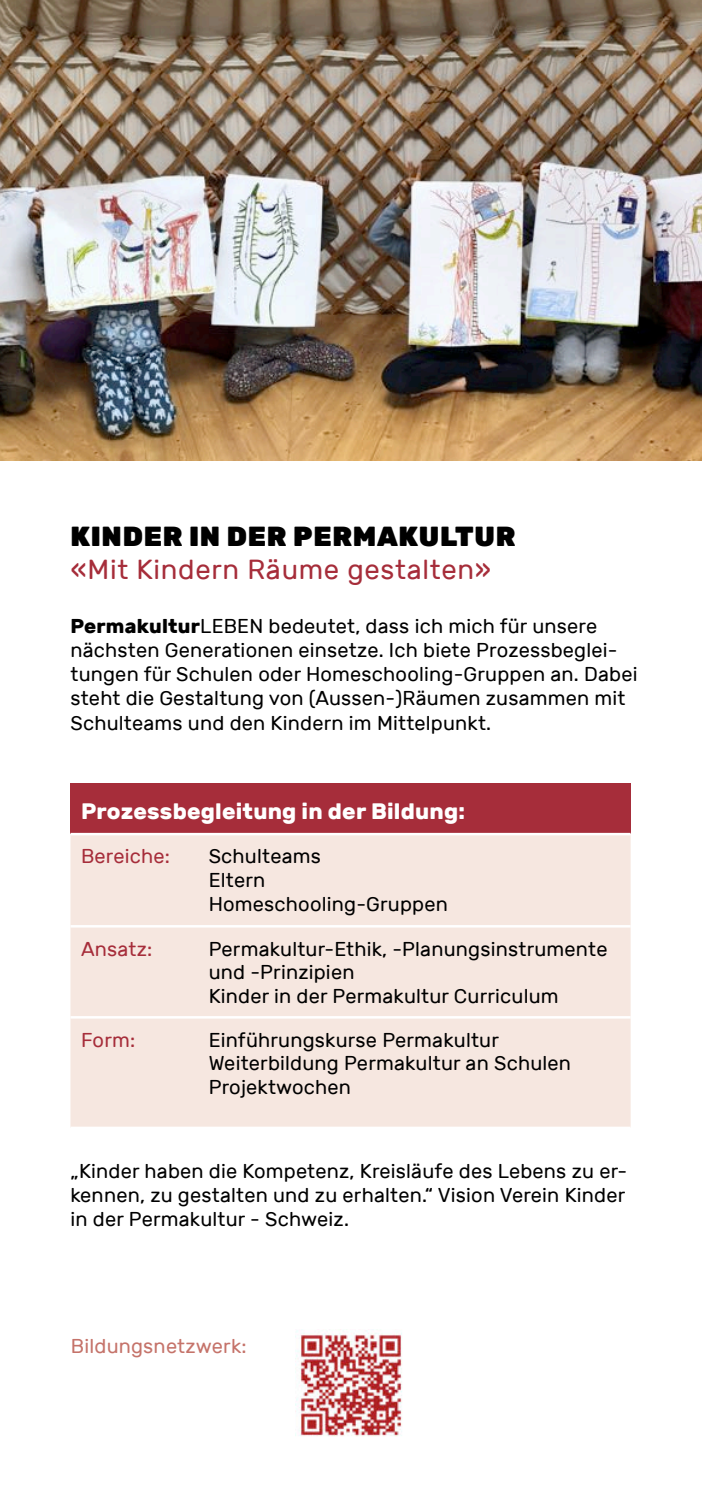
<style>
.page{position:relative;width:702px;height:1489px;background:#fff}
.page>*{position:absolute;margin:0;border:0;box-sizing:border-box;transform-origin:0 0}
.t1{font:900 27.5px/33px "Rubik";letter-spacing:.025em;color:#000}
.t2{font:700 22.25px "Rubik";letter-spacing:.01em;color:#fff}
.t3{font:20px/24px "Rubik";letter-spacing:.01em;color:#000}
.t4{font:20px "Rubik";letter-spacing:.01em;color:#a62d3a}
.t5{font:20px "Rubik";letter-spacing:.01em;color:#c5736a}
.s1{font-weight:400;color:#fff}
.s2{font-weight:400;color:#a62d3a}
.s3{font-weight:700}
</style>
<div class="page">
<div style="left:70px;top:783px;width:560px;height:51px;background:#a62d3a"></div>
<svg style="left:70px;top:835px;width:560px;height:291px;background:#f6e7e1"></svg>
<hr style="left:70px;top:832px;width:560px;height:3px;background:#fff">
<hr style="left:70px;top:925px;width:560px;height:2px;background:#fff">
<hr style="left:70px;top:1016px;width:560px;height:2px;background:#fff">
<img style="left:0;top:0;width:702px;height:461px">
<img style="left:295px;top:1329px;width:107px;height:107px">
<h1 class="t1" style="left:70px;top:520px;width:446px">KINDER IN DER PERMAKULTUR <span class="s1">«</span><span class="s2">Mit</span> <span class="s1">Kindern</span> <span class="s2">Räume</span> <span class="s1">gestalten»</span></h1>
<p class="t3" style="left:70px;top:616px;width:568px"><span class="s3">Permakultur</span>LEBEN bedeutet, dass ich mich für unsere nächsten Generationen einsetze. Ich biete Prozessbeglei&shy;tungen für Schulen oder Homeschooling-Gruppen an. Dabei steht die Gestaltung von (Aussen-)Räumen zusammen mit Schulteams und den Kindern im Mittelpunkt.</p>
<p class="t2" style="left:81px;top:801px;width:385px">Prozessbegleitung in der Bildung:</p>
<p class="t4" style="left:81px;top:847px;width:90px">Bereiche:</p>
<p class="t3" style="left:209px;top:846px;width:241px">Schulteams<br>Eltern<br>Homeschooling-Gruppen</p>
<p class="t4" style="left:81px;top:937px;width:73px">Ansatz:</p>
<p class="t3" style="left:209px;top:938px;width:400px">Permakultur-Ethik, -Planungsinstrumente und -Prinzipien<br>Kinder in der Permakultur Curriculum</p>
<p class="t4" style="left:81px;top:1031px;width:56px">Form:</p>
<p class="t3" style="left:209px;top:1029px;width:364px">Einführungskurse Permakultur<br>Weiterbildung Permakultur an Schulen<br>Projektwochen</p>
<p class="t3" style="left:70px;top:1160px;width:558px;text-align:justify">„Kinder haben die Kompetenz, Kreisläufe des Lebens zu er&shy;kennen, zu gestalten und zu erhalten.“ Vision Verein Kinder in der Permakultur - Schweiz.</p>
<p class="t5" style="left:71px;top:1335px;width:177px">Bildungsnetzwerk:</p>
</div>
